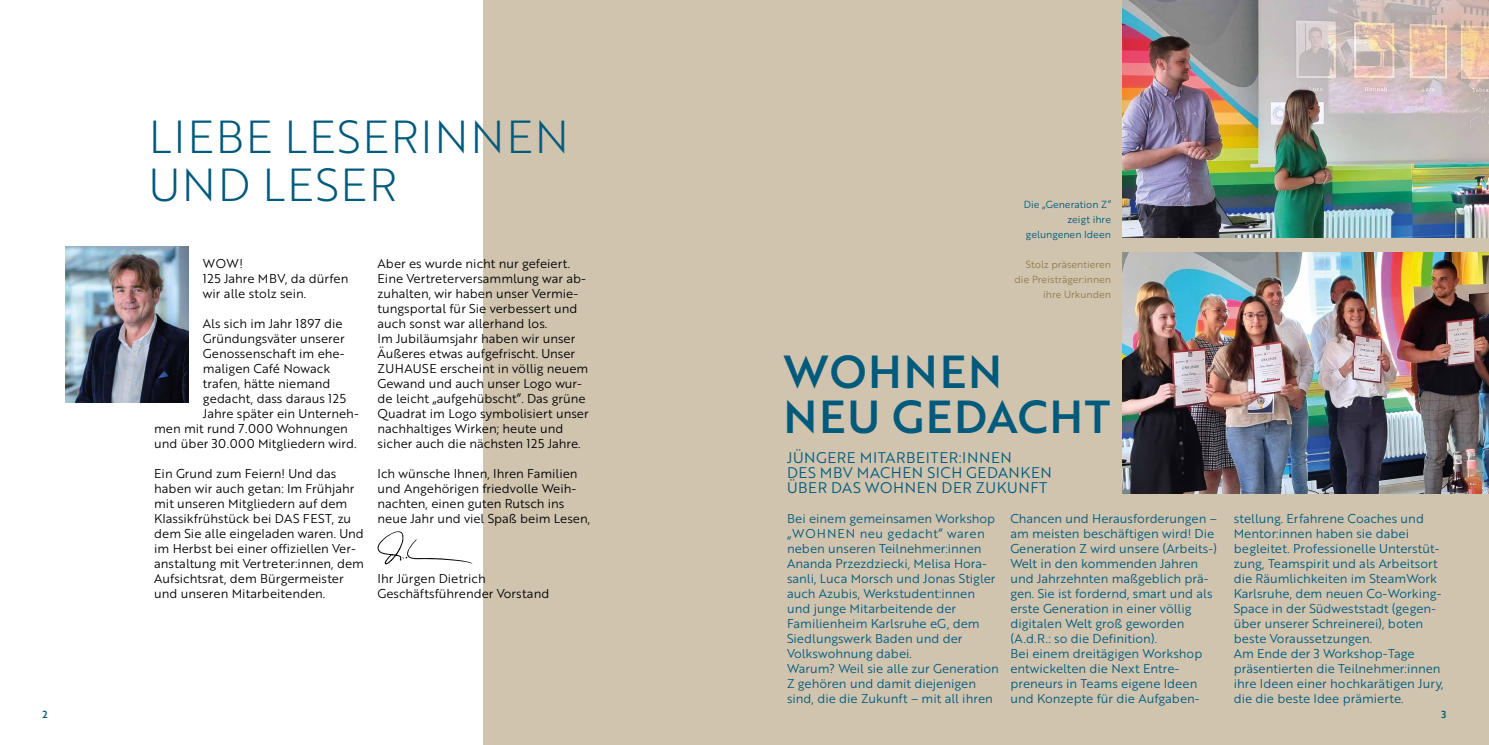
<style>
.page{position:relative;width:1489px;height:745px;background:#fff}
.page>*{position:absolute;margin:0;border:0;box-sizing:border-box;transform-origin:0 0}
.t1{font:45px/47.5px "Brother 1816 Light";letter-spacing:.04em;color:#005a7c}
.t2{font:45px/45px "Brother 1816 Medium";letter-spacing:.04em;color:#005a7c}
.t3{font:15px/15px "Brother 1816 Book";letter-spacing:.04em;color:#005a7c}
.t4{font:12.5px/15px "Brother 1816 Book";color:#005a7c}
.t5{font:12.5px/15px "Brother 1816 Book";color:#000}
.t6{font:10px/15px "Brother 1816 Book";color:#8f7a4a;text-align:right}
.t7{font:10px/15px "Brother 1816 Book";color:#005a7c;text-align:right}
.t8{font:10px "Brother 1816 Medium";color:#005a7c}
</style>
<div class="page">
<svg style="left:377px;top:531px;width:96px;height:33px"></svg>
<div style="left:484px;top:0;width:1004px;height:744px;background:#d0c4af"></div>
<img style="left:66px;top:246px;width:123px;height:156px">
<img style="left:1122px;top:0;width:366px;height:238px">
<img style="left:1122px;top:253px;width:366px;height:240px">
<p class="t8" style="left:43px;top:706px;width:7px">2</p>
<h1 class="t1" style="left:149px;top:112px;width:422px">LIEBE LESERINNEN<br>UND LESER</h1>
<p class="t5" style="left:203px;top:255px;width:147px">WOW!<br>125 Jahre MBV, da dürfen wir alle stolz sein.</p>
<p class="t5" style="left:203px;top:315px;width:141px">Als sich im Jahr 1897 die</p>
<p class="t5" style="left:203px;top:330px;width:143px">Gründungsväter unserer</p>
<p class="t5" style="left:203px;top:345px;width:143px">Genossenschaft im ehe-</p>
<p class="t5" style="left:203px;top:360px;width:129px">maligen Café Nowack</p>
<p class="t5" style="left:203px;top:375px;width:129px">trafen, hätte niemand</p>
<p class="t5" style="left:203px;top:390px;width:144px">gedacht, dass daraus 125</p>
<p class="t5" style="left:203px;top:405px;width:157px">Jahre später ein Unterneh-</p>
<p class="t5" style="left:154px;top:420px;width:195px">men mit rund 7.000 Wohnungen</p>
<p class="t5" style="left:154px;top:435px;width:204px">und über 30.000 Mitgliedern wird.</p>
<p class="t5" style="left:154px;top:465px;width:211px">Ein Grund zum Feiern! Und das haben wir auch getan: Im Frühjahr mit unseren Mitgliedern auf dem Klassikfrühstück bei DAS FEST, zu dem Sie alle eingeladen waren. Und im Herbst bei einer offiziellen Ver&shy;anstaltung mit Vertreter:innen, dem Aufsichtsrat, dem Bürgermeister und unseren Mitarbeitenden.</p>
<p class="t5" style="left:377px;top:255px;width:213px">Aber es wurde nicht nur gefeiert.<br>Eine Vertreterversammlung war ab&shy;zuhalten, wir haben unser Vermie&shy;tungsportal für Sie verbessert und auch sonst war allerhand los.<br>Im Jubiläumsjahr haben wir unser Äußeres etwas aufgefrischt. Unser ZUHAUSE erscheint in völlig neuem Gewand und auch unser Logo wur&shy;de leicht „aufgehübscht“. Das grüne Quadrat im Logo symbolisiert unser nachhaltiges Wirken; heute und sicher auch die nächsten 125 Jahre.</p>
<p class="t5" style="left:377px;top:465px;width:214px">Ich wünsche Ihnen, Ihren Familien und Angehörigen friedvolle Weih&shy;nachten, einen guten Rutsch ins neue Jahr und viel Spaß beim Lesen,</p>
<p class="t5" style="left:377px;top:570px;width:173px">Ihr Jürgen Dietrich<br>Geschäftsführender Vorstand</p>
<p class="t7" style="left:1023px;top:196px;width:89px">Die „Generation Z“ zeigt ihre gelungenen Ideen</p>
<p class="t6" style="left:1014px;top:256px;width:98px">Stolz präsentieren die Preisträger:innen ihre Urkunden</p>
<h1 class="t2" style="left:783px;top:347px;width:328px">WOHNEN<br>NEU GEDACHT</h1>
<p class="t3" style="left:787px;top:449px;width:266px">JÜNGERE MITARBEITER:INNEN<br>DES MBV MACHEN SICH GEDANKEN<br>ÜBER DAS WOHNEN DER ZUKUNFT</p>
<p class="t4" style="left:787px;top:510px;width:213px">Bei einem gemeinsamen Workshop „WOHNEN neu gedacht“ waren neben unseren Teilnehmer:innen<br>Ananda Przezdziecki, Melisa Hora&shy;sanli, Luca Morsch und Jonas Stigler auch Azubis, Werkstudent:innen und junge Mitarbeitende der<br>Familienheim Karlsruhe eG, dem<br>Siedlungswerk Baden und der<br>Volkswohnung dabei.<br>Warum? Weil sie alle zur Generation<br>Z gehören und damit diejenigen sind, die die Zukunft – mit all ihren</p>
<p class="t4" style="left:1010px;top:510px;width:208px">Chancen und Herausforderungen – am meisten beschäftigen wird! Die<br>Generation Z wird unsere (Arbeits-)<br>Welt in den kommenden Jahren und Jahrzehnten maßgeblich prä&shy;gen. Sie ist fordernd, smart und als erste Generation in einer völlig digitalen Welt groß geworden (A.d.R.: so die Definition).<br>Bei einem dreitägigen Workshop entwickelten die Next Entre&shy;preneurs in Teams eigene Ideen und Konzepte für die Aufgaben-</p>
<p class="t4" style="left:1233px;top:510px;width:211px">stellung. Erfahrene Coaches und Mentor:innen haben sie dabei begleitet. Professionelle Unterstüt&shy;zung, Teamspirit und als Arbeitsort die Räumlichkeiten im SteamWork Karlsruhe, dem neuen Co-Working-Space in der Südweststadt (gegen&shy;über unserer Schreinerei), boten beste Voraussetzungen.<br>Am Ende der 3 Workshop-Tage präsentierten die Teilnehmer:innen ihre Ideen einer hochkarätigen Jury, die die beste Idee prämierte.</p>
<p class="t8" style="left:1441px;top:706px;width:6px">3</p>
</div>
